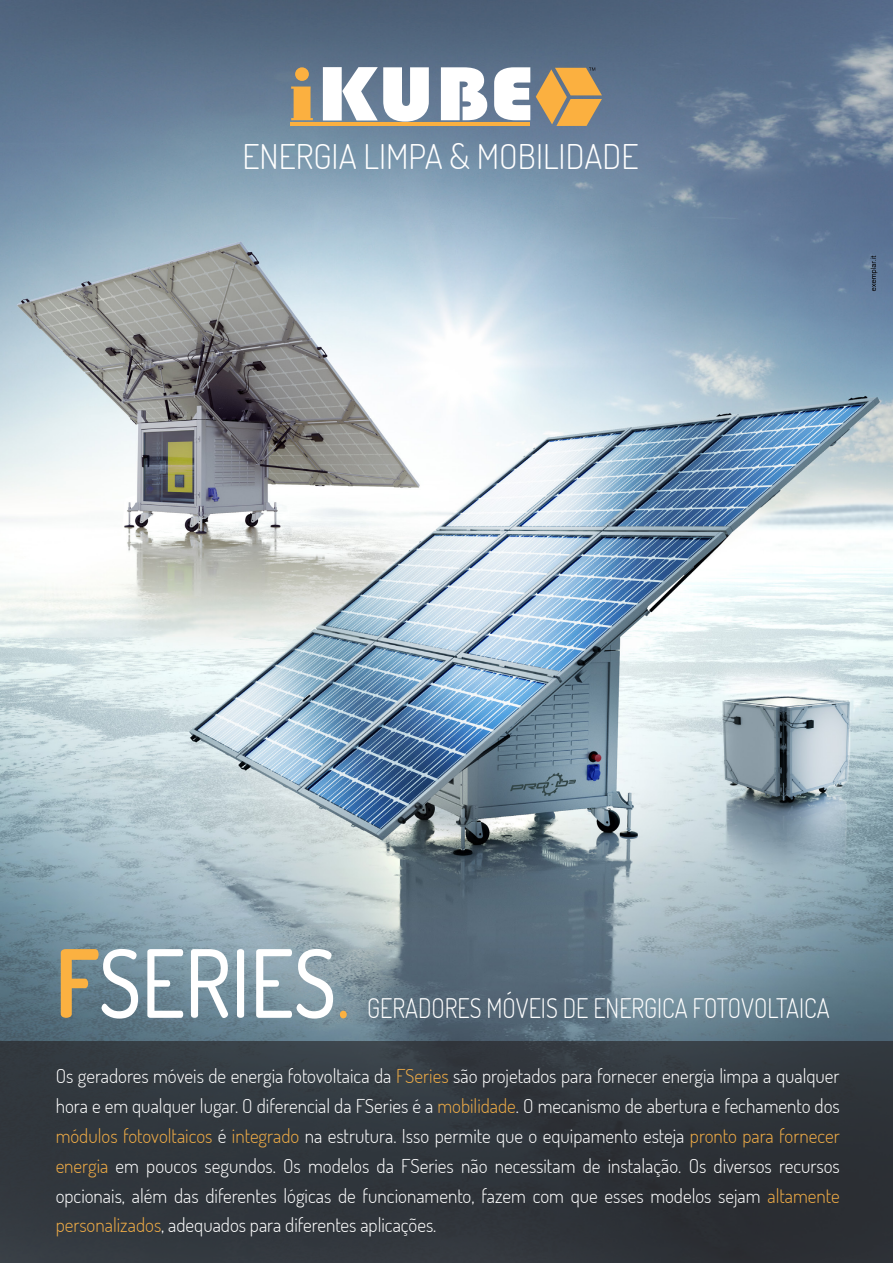
<style>
.page{position:relative;width:893px;height:1263px;background:#fff}
.page>*{position:absolute;margin:0;border:0;box-sizing:border-box;transform-origin:0 0}
.t1{font:500 94.05px "Dosis";color:#fff;scale:.9 1}
.t2{font:300 34.05px "Dosis";color:#fff}
.t3{font:300 27px "Dosis";color:#fff;scale:.9 1}
.t4{font:300 19.2px/29.7px "Dosis";color:#fff;text-align:justify}
.s1{font-weight:700;color:#fbb141}
.s2{font-weight:300;color:#fbb141}
.s3{color:#eeab46}
</style>
<div class="page">
<img style="left:0;top:0;width:893px;height:1041px">
<div style="left:0;top:1041px;width:893px;height:222px;background:#30363c"></div>
<div style="left:295px;top:67px;width:14px;height:14px;background:#fbb040;border-radius:50%"></div>
<svg style="left:291px;top:87px;width:22px;height:33px"></svg>
<svg style="left:323px;top:67px;width:106px;height:55px"></svg>
<svg style="left:441px;top:67px;width:46px;height:53px"></svg>
<svg style="left:494px;top:67px;width:36px;height:53px"></svg>
<hr style="left:290px;top:123px;width:240px;height:3px;background:#fbb040">
<svg style="left:536px;top:67px;width:66px;height:59px;background:#c49b5b"></svg>
<h2 class="t2" style="left:242px;top:134px;width:398px">ENERGIA LIMPA &amp; MOBILIDADE</h2>
<h1 class="t1" style="left:56px;top:922px;width:329px"><span class="s1">F</span>SERIES<span class="s2">.</span></h1>
<h3 class="t3" style="left:367px;top:990px;width:515px">GERADORES MÓVEIS DE ENERGICA FOTOVOLTAICA</h3>
<p class="t4" style="left:56px;top:1061px;width:786px">Os geradores móveis de energia fotovoltaica da <span class="s3">FSeries</span> são projetados para fornecer energia limpa a qualquer hora e em qualquer lugar. O diferencial da FSeries é a <span class="s3">mobilidade</span>. O mecanismo de abertura e fechamento dos <span class="s3">módulos fotovoltaicos</span> é <span class="s3">integrado</span> na estrutura. Isso permite que o equipamento esteja <span class="s3">pronto para fornecer energia</span> em poucos segundos. Os modelos da FSeries não necessitam de instalação. Os diversos recursos opcionais, além das diferentes lógicas de funcionamento, fazem com que esses modelos sejam <span class="s3">altamente personalizados</span>, adequados para diferentes aplicações.</p>
</div>
